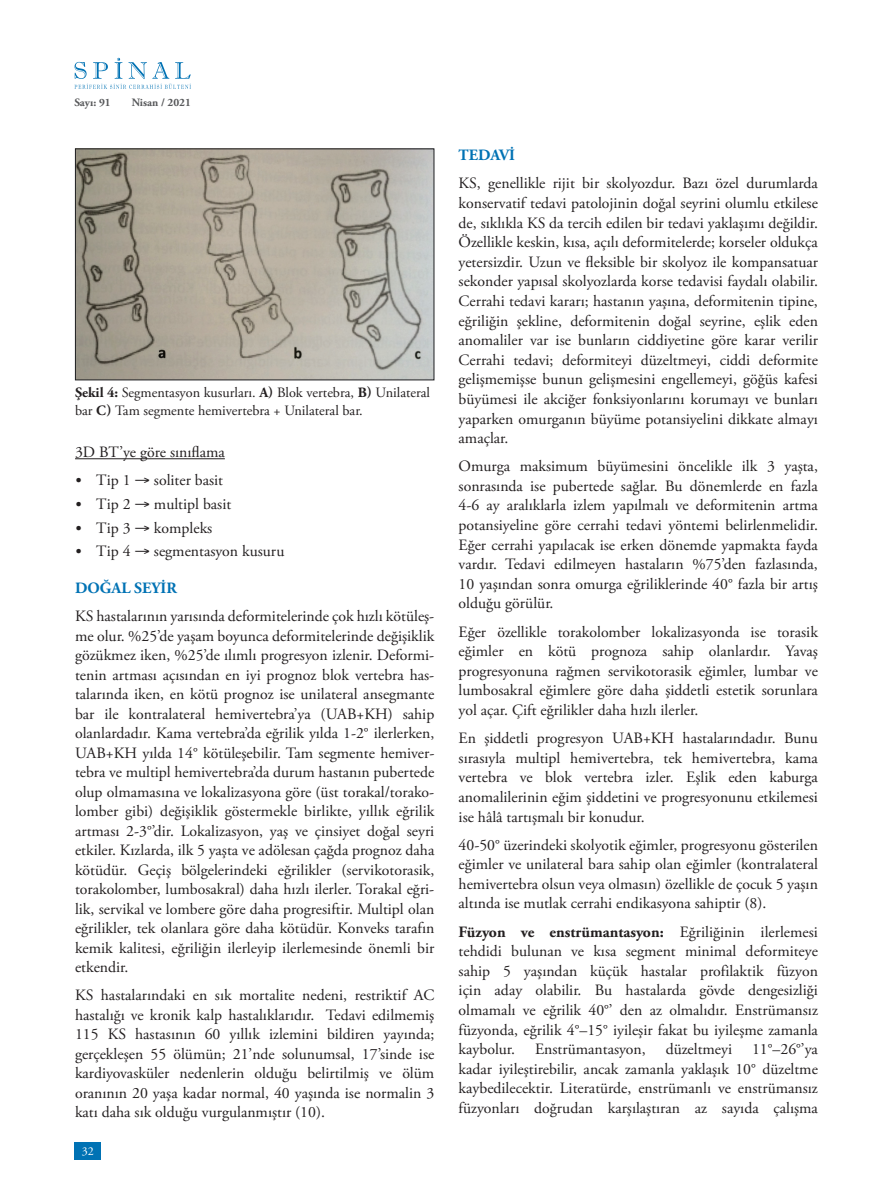
<style>
.page{position:relative;width:893px;height:1191px;background:#fff}
.page>*{position:absolute;margin:0;border:0;box-sizing:border-box;transform-origin:0 0}
.t1{font:15.75px/19.6px "Adobe Garamond Pro";color:#231f20;text-align:justify}
.t2{font:700 15.75px "Adobe Garamond Pro";color:#0072b4}
.t3{font:14.25px/18px "Adobe Garamond Pro";color:#231f20}
.t4{font:12px "Adobe Garamond Pro";color:#fff}
.t5{font:700 11.25px "Adobe Garamond Pro";color:#57585a}
.s1{font-weight:700}
.s2{font-family:"PT Serif"}
</style>
<div class="page">
<div style="left:74px;top:1141px;width:27px;height:18px;background:#0072b4"></div>
<svg style="left:74px;top:58px;width:117px;height:31px"></svg>
<hr style="left:75px;top:458px;width:150px;height:1px;background:#231f20">
<img style="left:77px;top:150px;width:355px;height:228px">
<div style="left:75px;top:148px;width:359px;height:232px;border:1px solid #1e1f22"></div>
<p class="t5" style="left:74px;top:96px;width:38px">Sayı: 91</p>
<p class="t5" style="left:132px;top:96px;width:61px">Nisan / 2021</p>
<p class="t3" style="left:75px;top:384px;width:357px"><span class="s1">Şekil 4:</span> Segmentasyon kusurları. <span class="s1">A)</span> Blok vertebra, <span class="s1">B)</span> Unilateral bar <span class="s1">C)</span> Tam segmente hemivertebra + Unilateral bar.</p>
<p class="t1" style="left:75px;top:443px;width:151px">3D BT’ye göre sınıflama</p>
<p class="t1" style="left:75px;top:471px;width:150px"><span class="s2">•</span> Tip 1 → soliter basit</p>
<p class="t1" style="left:75px;top:495px;width:158px"><span class="s2">•</span> Tip 2 → multipl basit</p>
<p class="t1" style="left:75px;top:518px;width:139px"><span class="s2">•</span> Tip 3 → kompleks</p>
<p class="t1" style="left:75px;top:542px;width:211px"><span class="s2">•</span> Tip 4 → segmentasyon kusuru</p>
<p class="t2" style="left:75px;top:579px;width:103px">DOĞAL SEYİR</p>
<p class="t1" style="left:75px;top:607px;width:361px">KS hastalarının yarısında deformitelerinde çok hızlı kötüleş&shy;me olur. %25’de yaşam boyunca deformitelerinde değişiklik gözükmez iken, %25’de ılımlı progresyon izlenir. Deformi&shy;tenin artması açısından en iyi prognoz blok vertebra has&shy;talarında iken, en kötü prognoz ise unilateral ansegmante bar ile kontralateral hemivertebra’ya (UAB+KH) sahip olanlardadır. Kama vertebra’da eğrilik yılda 1-2° ilerlerken, UAB+KH yılda 14° kötüleşebilir. Tam segmente hemiver&shy;tebra ve multipl hemivertebra’da durum hastanın pubertede olup olmamasına ve lokalizasyona göre (üst torakal/torako&shy;lomber gibi) değişiklik göstermekle birlikte, yıllık eğrilik artması 2-3°’dir. Lokalizasyon, yaş ve çinsiyet doğal seyri etkiler. Kızlarda, ilk 5 yaşta ve adölesan çağda prognoz daha kötüdür. Geçiş bölgelerindeki eğrilikler (servikotorasik, torakolomber, lumbosakral) daha hızlı ilerler. Torakal eğri&shy;lik, servikal ve lombere göre daha progresiftir. Multipl olan eğrilikler, tek olanlara göre daha kötüdür. Konveks tarafın kemik kalitesi, eğriliğin ilerleyip ilerlemesinde önemli bir etkendir.</p>
<p class="t1" style="left:75px;top:986px;width:361px">KS hastalarındaki en sık mortalite nedeni, restriktif AC hastalığı ve kronik kalp hastalıklarıdır. Tedavi edilmemiş 115 KS hastasının 60 yıllık izlemini bildiren yayında; gerçekleşen 55 ölümün; 21’nde solunumsal, 17’sinde ise kardiyovasküler nedenlerin olduğu belirtilmiş ve ölüm oranının 20 yaşa kadar normal, 40 yaşında ise normalin 3 katı daha sık olduğu vurgulanmıştır (10).</p>
<p class="t4" style="left:82px;top:1143px;width:13px">32</p>
<p class="t2" style="left:459px;top:146px;width:57px">TEDAVİ</p>
<p class="t1" style="left:459px;top:174px;width:361px">KS, genellikle rijit bir skolyozdur. Bazı özel durumlarda konservatif tedavi patolojinin doğal seyrini olumlu etkilese de, sıklıkla KS da tercih edilen bir tedavi yaklaşımı değildir.<br>Özellikle keskin, kısa, açılı deformitelerde; korseler oldukça yetersizdir. Uzun ve fleksible bir skolyoz ile kompansatuar sekonder yapısal skolyozlarda korse tedavisi faydalı olabilir.<br>Cerrahi tedavi kararı; hastanın yaşına, deformitenin tipine, eğriliğin şekline, deformitenin doğal seyrine, eşlik eden anomaliler var ise bunların ciddiyetine göre karar verilir Cerrahi tedavi; deformiteyi düzeltmeyi, ciddi deformite gelişmemişse bunun gelişmesini engellemeyi, göğüs kafesi büyümesi ile akciğer fonksiyonlarını korumayı ve bunları yaparken omurganın büyüme potansiyelini dikkate almayı amaçlar.</p>
<p class="t1" style="left:459px;top:457px;width:361px">Omurga maksimum büyümesini öncelikle ilk 3 yaşta, sonrasında ise pubertede sağlar. Bu dönemlerde en fazla 4-6 ay aralıklarla izlem yapılmalı ve deformitenin artma potansiyeline göre cerrahi tedavi yöntemi belirlenmelidir.<br>Eğer cerrahi yapılacak ise erken dönemde yapmakta fayda vardır. Tedavi edilmeyen hastaların %75’den fazlasında, 10 yaşından sonra omurga eğriliklerinde 40° fazla bir artış olduğu görülür.</p>
<p class="t1" style="left:459px;top:622px;width:361px">Eğer özellikle torakolomber lokalizasyonda ise torasik eğimler en kötü prognoza sahip olanlardır. Yavaş progresyonuna rağmen servikotorasik eğimler, lumbar ve lumbosakral eğimlere göre daha şiddetli estetik sorunlara yol açar. Çift eğrilikler daha hızlı ilerler.</p>
<p class="t1" style="left:459px;top:729px;width:361px">En şiddetli progresyon UAB+KH hastalarındadır. Bunu sırasıyla multipl hemivertebra, tek hemivertebra, kama vertebra ve blok vertebra izler. Eşlik eden kaburga anomalilerinin eğim şiddetini ve progresyonunu etkilemesi ise hâlâ tartışmalı bir konudur.</p>
<p class="t1" style="left:459px;top:835px;width:361px">40-50° üzerindeki skolyotik eğimler, progresyonu gösterilen eğimler ve unilateral bara sahip olan eğimler (kontralateral hemivertebra olsun veya olmasın) özellikle de çocuk 5 yaşın altında ise mutlak cerrahi endikasyona sahiptir (8).</p>
<p class="t1" style="left:459px;top:922px;width:361px"><span class="s1">Füzyon ve enstrümantasyon:</span> Eğriliğinin ilerlemesi tehdidi bulunan ve kısa segment minimal deformiteye sahip 5 yaşından küçük hastalar profilaktik füzyon için aday olabilir. Bu hastalarda gövde dengesizliği olmamalı ve eğrilik 40°’ den az olmalıdır. Enstrümansız füzyonda, eğrilik 4°–15° iyileşir fakat bu iyileşme zamanla kaybolur.</p>
<p class="t1" style="left:535px;top:1039px;width:112px">Enstrümantasyon,</p>
<p class="t1" style="left:666px;top:1039px;width:68px">düzeltmeyi</p>
<p class="t1" style="left:459px;top:1039px;width:361px;text-indent:293px">11°–26°’ya kadar iyileştirebilir, ancak zamanla yaklaşık 10° düzeltme kaybedilecektir. Literatürde, enstrümanlı ve enstrümansız füzyonları doğrudan karşılaştıran az sayıda çalışma</p>
</div>
